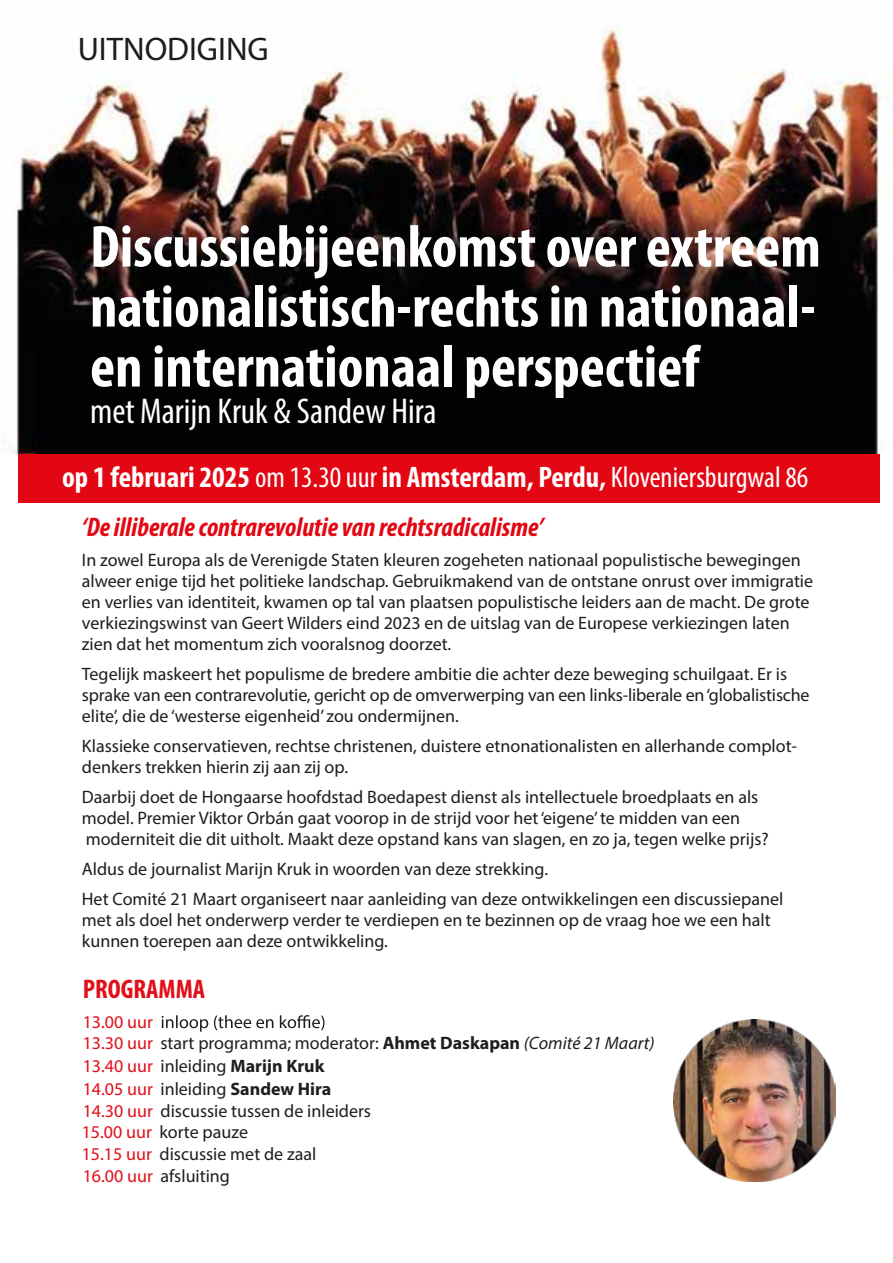
<style>
.page{position:relative;width:893px;height:1263px;background:#fff}
.page>*{position:absolute;margin:0;border:0;box-sizing:border-box;transform-origin:0 0}
.t1{font:700 condensed 59.85px/60px "Myriad Pro";color:#fff;text-align:justify}
.t2{font:condensed 36px "Myriad Pro";color:#fff}
.t3{font:32.85px "Myriad Pro";color:#1d1d1b}
.t4{font:700 condensed 29.85px "Myriad Pro";color:#fff}
.t5{font:italic 700 condensed 27px "Myriad Pro";color:#e30613}
.t6{font:700 condensed 27px "Myriad Pro";color:#e20e18}
.t7{font:18px/21px "Myriad Pro";color:#1d1d1b}
.t8{font:18px/22.5px "Myriad Pro";color:#1e1e1c}
.s1{font-weight:400}
.s2{color:#e20e18}
.s3{font-weight:700}
.s4{font-style:italic}
</style>
<div class="page">
<img style="left:1px;top:27px;width:888px;height:427px">
<div style="left:18px;top:453px;width:862px;height:49px;background:#e30613"></div>
<img style="left:673px;top:1019px;width:163px;height:163px">
<svg style="left:162px;top:1015px;width:162px;height:17px"></svg>
<h3 class="t3" style="left:78px;top:29px;width:193px">UITNODIGING</h3>
<h1 class="t1" style="left:90px;top:215px;width:732px">Discussiebijeenkomst over extreem nationalistisch-rechts in nationaal&shy;en internationaal perspectief</h1>
<h2 class="t2" style="left:90px;top:389px;width:348px">met Marijn Kruk &amp; Sandew Hira</h2>
<h3 class="t4" style="left:62px;top:458px;width:748px">op 1 februari 2025 <span class="s1">om 13.30 uur</span> in Amsterdam, Perdu, <span class="s1">Kloveniersburgwal 86</span></h3>
<h3 class="t5" style="left:82px;top:510px;width:463px">‘De illiberale contrarevolutie van rechtsradicalisme’</h3>
<p class="t7" style="left:82px;top:549px;width:733px">In zowel Europa als de Verenigde Staten kleuren zogeheten nationaal populistische bewegingen alweer enige tijd het politieke landschap. Gebruikmakend van de ontstane onrust over immigratie en verlies van identiteit, kwamen op tal van plaatsen populistische leiders aan de macht. De grote verkiezingswinst van Geert Wilders eind 2023 en de uitslag van de Europese verkiezingen laten zien dat het momentum zich vooralsnog doorzet.</p>
<p class="t7" style="left:82px;top:663px;width:729px">Tegelijk maskeert het populisme de bredere ambitie die achter deze beweging schuilgaat. Er is sprake van een contrarevolutie, gericht op de omverwerping van een links-liberale en ‘globalistische elite’, die de ‘westerse eigenheid’ zou ondermijnen.</p>
<p class="t7" style="left:82px;top:735px;width:717px">Klassieke conservatieven, rechtse christenen, duistere etnonationalisten en allerhande complot&shy;denkers trekken hierin zij aan zij op.</p>
<p class="t7" style="left:82px;top:786px;width:688px">Daarbij doet de Hongaarse hoofdstad Boedapest dienst als intellectuele broedplaats en als model. Premier Viktor Orbán gaat voorop in de strijd voor het ‘eigene’ te midden van een moderniteit die dit uitholt. Maakt deze opstand kans van slagen, en zo ja, tegen welke prijs?</p>
<p class="t7" style="left:82px;top:854px;width:703px;line-height:30px">Aldus de journalist Marijn Kruk in woorden van deze strekking.<br>Het Comité 21 Maart organiseert naar aanleiding van deze ontwikkelingen een discussiepanel</p>
<p class="t7" style="left:82px;top:909px;width:690px">met als doel het onderwerp verder te verdiepen en te bezinnen op de vraag hoe we een halt kunnen toerepen aan deze ontwikkeling.</p>
<h3 class="t6" style="left:83px;top:972px;width:124px">PROGRAMMA</h3>
<p class="t8" style="left:83px;top:1011px;width:573px;line-height:21.1px"><span class="s2">13.00 uur<br>13.30 uur</span> start programma; moderator: <span class="s3">Ahmet Daskapan</span> <span class="s4">(Comité 21 Maart)</span></p>
<p class="t8" style="left:83px;top:1055px;width:290px"><span class="s2">13.40 uur</span> inleiding <span class="s3">Marijn Kruk<br></span><span class="s2">14.05 uur</span> inleiding <span class="s3">Sandew Hira<br></span><span class="s2">14.30 uur</span> discussie tussen de inleiders</p>
<p class="t8" style="left:82px;top:1142px;width:236px"><span class="s2">15.15 uur</span> discussie met de zaal</p>
<p class="t8" style="left:82px;top:1121px;width:168px"><span class="s2">15.00 uur</span> korte pauze</p>
<p class="t8" style="left:83px;top:1164px;width:149px"><span class="s2">16.00 uur</span> afsluiting</p>
</div>
